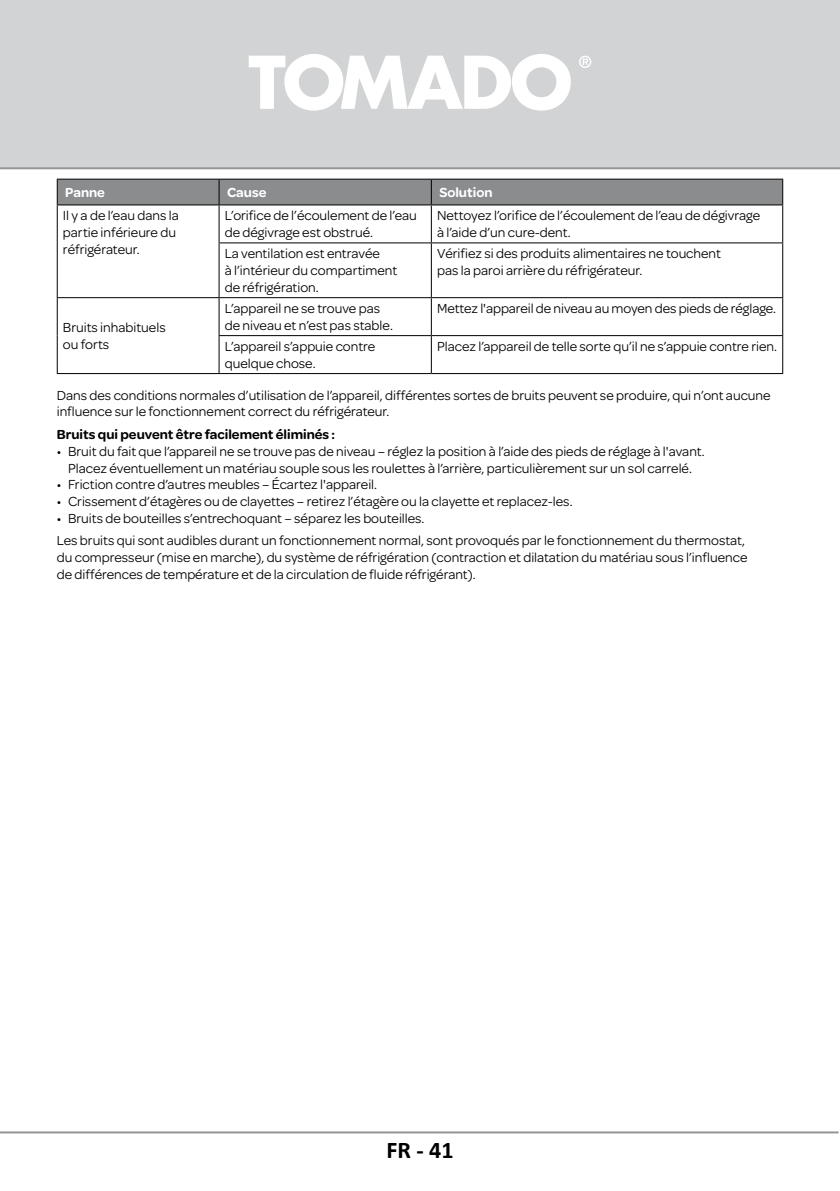
<style>
.page{position:relative;width:840px;height:1191px;background:#fff}
.page>*{position:absolute;margin:0;border:0;box-sizing:border-box;transform-origin:0 0}
.t1{font:700 24px "Calibri";color:#000}
.t2{font:14px/16.8px "Omnes";color:#000}
.t3{font:600 14px "Omnes";color:#000}
.t4{font:600 14px "Omnes";color:#fff}
</style>
<div class="page">
<div style="left:0;top:0;width:839px;height:167px;background:#d1d3d4"></div>
<hr style="left:0;top:167px;width:839px;height:2px;background:#939598">
<hr style="left:0;top:1131px;width:838px;height:2px;background:#939598">
<svg style="left:248px;top:54px;width:322px;height:57px"></svg>
<svg style="left:579px;top:56px;width:12px;height:12px"></svg>
<hr style="left:57px;top:373px;width:162px;height:1px;background:#000">
<div style="left:57px;top:179px;width:725px;height:26px;background:#8a8c8e"></div>
<hr style="left:431px;top:179px;width:351px;height:1px;background:#000">
<hr style="left:431px;top:204px;width:351px;height:1px;background:#000">
<hr style="left:57px;top:205px;width:1px;height:38px;background:#000">
<hr style="left:57px;top:243px;width:1px;height:54px;background:#000">
<hr style="left:57px;top:298px;width:1px;height:37px;background:#000">
<hr style="left:57px;top:335px;width:1px;height:38px;background:#000">
<hr style="left:57px;top:297px;width:162px;height:1px;background:#000">
<hr style="left:218px;top:205px;width:1px;height:37px;background:#000">
<hr style="left:218px;top:243px;width:1px;height:54px;background:#000">
<hr style="left:218px;top:298px;width:1px;height:37px;background:#000">
<hr style="left:218px;top:336px;width:1px;height:37px;background:#000">
<hr style="left:218px;top:242px;width:213px;height:1px;background:#000">
<hr style="left:219px;top:297px;width:212px;height:1px;background:#000">
<hr style="left:218px;top:335px;width:213px;height:1px;background:#000">
<hr style="left:219px;top:373px;width:212px;height:1px;background:#000">
<hr style="left:430px;top:205px;width:1px;height:37px;background:#000">
<hr style="left:430px;top:243px;width:1px;height:54px;background:#000">
<hr style="left:430px;top:298px;width:1px;height:37px;background:#000">
<hr style="left:430px;top:336px;width:1px;height:37px;background:#000">
<hr style="left:781px;top:205px;width:1px;height:37px;background:#000">
<hr style="left:781px;top:243px;width:1px;height:54px;background:#000">
<hr style="left:781px;top:298px;width:1px;height:37px;background:#000">
<hr style="left:781px;top:336px;width:1px;height:37px;background:#000">
<hr style="left:431px;top:242px;width:351px;height:1px;background:#000">
<hr style="left:431px;top:297px;width:351px;height:1px;background:#000">
<hr style="left:431px;top:335px;width:351px;height:1px;background:#000">
<hr style="left:431px;top:373px;width:351px;height:1px;background:#000">
<p class="t4" style="left:65px;top:182px;width:41px">Panne</p>
<p class="t4" style="left:227px;top:182px;width:41px">Cause</p>
<p class="t4" style="left:439px;top:182px;width:55px">Solution</p>
<p class="t2" style="left:63px;top:207px;width:117px">Il y a de l’eau dans la partie inférieure du réfrigérateur.</p>
<p class="t2" style="left:225px;top:207px;width:193px">L’orifice de l’écoulement de l’eau de dégivrage est obstrué.</p>
<p class="t2" style="left:437px;top:207px;width:324px">Nettoyez l’orifice de l’écoulement de l’eau de dégivrage à l’aide d’un cure-dent.</p>
<p class="t2" style="left:225px;top:244px;width:174px">La ventilation est entravée<br>à l’intérieur du compartiment de réfrigération.</p>
<p class="t2" style="left:437px;top:244px;width:285px">Vérifiez si des produits alimentaires ne touchent pas la paroi arrière du réfrigérateur.</p>
<p class="t2" style="left:225px;top:299px;width:169px">L’appareil ne se trouve pas de niveau et n’est pas stable.</p>
<p class="t2" style="left:437px;top:299px;width:340px">Mettez l'appareil de niveau au moyen des pieds de réglage.</p>
<p class="t2" style="left:225px;top:337px;width:152px">L’appareil s’appuie contre quelque chose.</p>
<p class="t2" style="left:437px;top:337px;width:341px">Placez l’appareil de telle sorte qu’il ne s’appuie contre rien.</p>
<p class="t2" style="left:57px;top:386px;width:715px">Dans des conditions normales d’utilisation de l’appareil, différentes sortes de bruits peuvent se produire, qui n’ont aucune influence sur le fonctionnement correct du réfrigérateur.</p>
<p class="t3" style="left:57px;top:424px;width:280px">Bruits qui peuvent être facilement éliminés :</p>
<p class="t2" style="left:57px;top:442px;width:649px;text-align:center">• Bruit du fait que l’appareil ne se trouve pas de niveau – réglez la position à l’aide des pieds de réglage à l'avant.<br>Placez éventuellement un matériau souple sous les roulettes à l’arrière, particulièrement sur un sol carrelé.</p>
<p class="t2" style="left:57px;top:475px;width:322px">• Friction contre d’autres meubles – Écartez l'appareil.</p>
<p class="t2" style="left:57px;top:492px;width:517px">• Crissement d’étagères ou de clayettes – retirez l’étagère ou la clayette et replacez-les.</p>
<p class="t2" style="left:57px;top:506px;width:689px;line-height:22.4px">• Bruits de bouteilles s’entrechoquant – séparez les bouteilles.<br>Les bruits qui sont audibles durant un fonctionnement normal, sont provoqués par le fonctionnement du thermostat,</p>
<p class="t2" style="left:57px;top:548px;width:691px">du compresseur (mise en marche), du système de réfrigération (contraction et dilatation du matériau sous l’influence de différences de température et de la circulation de fluide réfrigérant).</p>
<p class="t2" style="left:63px;top:318px;width:104px">Bruits inhabituels ou forts</p>
<h1 class="t1" style="left:386px;top:1133px;width:69px">FR - 41</h1>
</div>
